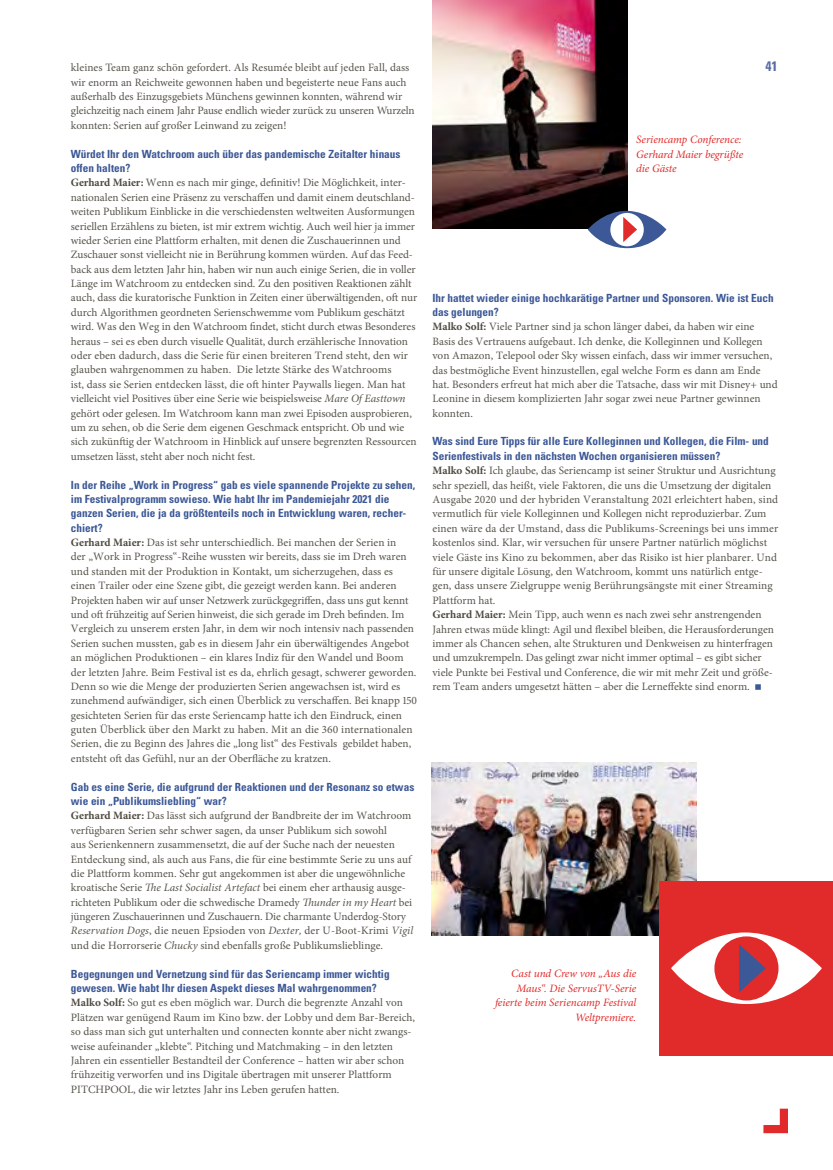
<style>
.page{position:relative;width:833px;height:1170px;background:#fff}
.page>*{position:absolute;margin:0;border:0;box-sizing:border-box;transform-origin:0 0}
.t1{font:700 condensed 13.75px "Univers LT Std";color:#596ba6}
.t2{font:11.25px/14.4px "Minion Pro";color:#57544b}
.t3{font:700 condensed 11.25px/14.4px "Univers LT Std";color:#3c5897}
.t4{font:italic 11.25px/14.4px "Minion Pro";letter-spacing:-.005em;color:#e12b2a}
.s1{font-weight:700;color:#4e4a40}
.s2{font-style:italic}
</style>
<div class="page">
<img style="left:432px;top:0;width:195px;height:229px">
<img style="left:431px;top:762px;width:265px;height:173px">
<svg style="left:755px;top:684px;width:6px;height:5px"></svg>
<div style="left:659px;top:881px;width:174px;height:174px;background:#e12b2a"></div>
<svg style="left:671px;top:932px;width:151px;height:71px;fill:#fff"></svg>
<div style="left:714px;top:936px;width:64px;height:64px;background:#e12b2a;border-radius:50%"></div>
<svg style="left:739px;top:944px;width:26px;height:48px"></svg>
<svg style="left:588px;top:211px;width:78px;height:37px"></svg>
<div style="left:610px;top:213px;width:34px;height:33px;background:#fff;border-radius:50%"></div>
<svg style="left:623px;top:217px;width:14px;height:25px"></svg>
<svg style="left:763px;top:1108px;width:25px;height:25px"></svg>
<p class="t2" style="left:71px;top:61px;width:345px">kleines Team ganz schön gefordert. Als Resumée bleibt auf jeden Fall, dass wir enorm an Reichweite gewonnen haben und begeisterte neue Fans auch außerhalb des Einzugsgebiets Münchens gewinnen konnten, während wir gleichzeitig nach einem Jahr Pause endlich wieder zurück zu unseren Wurzeln konnten: Serien auf großer Leinwand zu zeigen!</p>
<p class="t3" style="left:71px;top:146px;width:331px">Würdet Ihr den Watchroom auch über das pandemische Zeitalter hinaus offen halten?</p>
<p class="t2" style="left:71px;top:176px;width:348px"><span class="s1">Gerhard Maier:</span> Wenn es nach mir ginge, definitiv! Die Möglichkeit, inter&shy;nationalen Serien eine Präsenz zu verschaffen und damit einem deutschland&shy;weiten Publikum Einblicke in die verschiedensten weltweiten Ausformungen seriellen Erzählens zu bieten, ist mir extrem wichtig. Auch weil hier ja immer wieder Serien eine Plattform erhalten, mit denen die Zuschauerinnen und Zuschauer sonst vielleicht nie in Berührung kommen würden. Auf das Feed&shy;back aus dem letzten Jahr hin, haben wir nun auch einige Serien, die in voller Länge im Watchroom zu entdecken sind. Zu den positiven Reaktionen zählt auch, dass die kuratorische Funktion in Zeiten einer überwältigenden, oft nur durch Algorithmen geordneten Serienschwemme vom Publikum geschätzt wird. Was den Weg in den Watchroom findet, sticht durch etwas Besonderes heraus – sei es eben durch visuelle Qualität, durch erzählerische Innovation oder eben dadurch, dass die Serie für einen breiteren Trend steht, den wir glauben wahrgenommen zu haben. Die letzte Stärke des Watchrooms<br>ist, dass sie Serien entdecken lässt, die oft hinter Paywalls liegen. Man hat vielleicht viel Positives über eine Serie wie beispielsweise <span class="s2">Mare Of Easttown </span>gehört oder gelesen. Im Watchroom kann man zwei Episoden ausprobieren, um zu sehen, ob die Serie dem eigenen Geschmack entspricht. Ob und wie sich zukünftig der Watchroom in Hinblick auf unsere begrenzten Ressourcen umsetzen lässt, steht aber noch nicht fest.</p>
<p class="t3" style="left:71px;top:477px;width:346px">In der Reihe „Work in Progress“ gab es viele spannende Projekte zu sehen, im Festivalprogramm sowieso. Wie habt Ihr im Pandemiejahr 2021 die ganzen Serien, die ja da größtenteils noch in Entwicklung waren, recher&shy;chiert?</p>
<p class="t2" style="left:71px;top:535px;width:348px"><span class="s1">Gerhard Maier:</span> Das ist sehr unterschiedlich. Bei manchen der Serien in<br>der „Work in Progress“-Reihe wussten wir bereits, dass sie im Dreh waren und standen mit der Produktion in Kontakt, um sicherzugehen, dass es einen Trailer oder eine Szene gibt, die gezeigt werden kann. Bei anderen Projekten haben wir auf unser Netzwerk zurückgegriffen, dass uns gut kennt und oft frühzeitig auf Serien hinweist, die sich gerade im Dreh befinden. Im Vergleich zu unserem ersten Jahr, in dem wir noch intensiv nach passenden Serien suchen mussten, gab es in diesem Jahr ein überwältigendes Angebot an möglichen Produktionen – ein klares Indiz für den Wandel und Boom der letzten Jahre. Beim Festival ist es da, ehrlich gesagt, schwerer geworden.<br>Denn so wie die Menge der produzierten Serien angewachsen ist, wird es zunehmend aufwändiger, sich einen Überblick zu verschaffen. Bei knapp 150 gesichteten Serien für das erste Seriencamp hatte ich den Eindruck, einen guten Überblick über den Markt zu haben. Mit an die 360 internationalen Serien, die zu Beginn des Jahres die „long list“ des Festivals gebildet haben, entsteht oft das Gefühl, nur an der Oberfläche zu kratzen.</p>
<p class="t3" style="left:71px;top:779px;width:345px">Gab es eine Serie, die aufgrund der Reaktionen und der Resonanz so etwas wie ein „Publikumsliebling“ war?</p>
<p class="t2" style="left:71px;top:808px;width:344px"><span class="s1">Gerhard Maier:</span> Das lässt sich aufgrund der Bandbreite der im Watchroom verfügbaren Serien sehr schwer sagen, da unser Publikum sich sowohl<br>aus Serienkennern zusammensetzt, die auf der Suche nach der neuesten Entdeckung sind, als auch aus Fans, die für eine bestimmte Serie zu uns auf die Plattform kommen. Sehr gut angekommen ist aber die ungewöhnliche kroatische Serie <span class="s2">The Last Socialist Artefact</span> bei einem eher arthausig ausge&shy;richteten Publikum oder die schwedische Dramedy <span class="s2">Thunder in my Heart</span> bei jüngeren Zuschauerinnen und Zuschauern. Die charmante Underdog-Story <span class="s2">Reservation Dogs</span>, die neuen Epsioden von <span class="s2">Dexter,</span> der U-Boot-Krimi <span class="s2">Vigil </span>und die Horrorserie <span class="s2">Chucky</span> sind ebenfalls große Publikumslieblinge.</p>
<p class="t3" style="left:71px;top:966px;width:320px">Begegnungen und Vernetzung sind für das Seriencamp immer wichtig gewesen. Wie habt Ihr diesen Aspekt dieses Mal wahrgenommen?</p>
<p class="t2" style="left:71px;top:995px;width:346px"><span class="s1">Malko Solf:</span> So gut es eben möglich war. Durch die begrenzte Anzahl von Plätzen war genügend Raum im Kino bzw. der Lobby und dem Bar-Bereich, so dass man sich gut unterhalten und connecten konnte aber nicht zwangs&shy;weise aufeinander „klebte“. Pitching und Matchmaking – in den letzten Jahren ein essentieller Bestandteil der Conference – hatten wir aber schon frühzeitig verworfen und ins Digitale übertragen mit unserer Plattform PITCHPOOL, die wir letztes Jahr ins Leben gerufen hatten.</p>
<p class="t1" style="left:765px;top:58px;width:14px">41</p>
<p class="t4" style="left:636px;top:132px;width:108px">Seriencamp Conference:<br>Gerhard Maier begrüßte die Gäste</p>
<p class="t3" style="left:432px;top:290px;width:343px">Ihr hattet wieder einige hochkarätige Partner und Sponsoren. Wie ist Euch das gelungen?</p>
<p class="t2" style="left:432px;top:319px;width:347px"><span class="s1">Malko Solf:</span> Viele Partner sind ja schon länger dabei, da haben wir eine Basis des Vertrauens aufgebaut. Ich denke, die Kolleginnen und Kollegen von Amazon, Telepool oder Sky wissen einfach, dass wir immer versuchen, das bestmögliche Event hinzustellen, egal welche Form es dann am Ende hat. Besonders erfreut hat mich aber die Tatsache, dass wir mit Disney+ und Leonine in diesem komplizierten Jahr sogar zwei neue Partner gewinnen konnten.</p>
<p class="t3" style="left:432px;top:434px;width:338px">Was sind Eure Tipps für alle Eure Kolleginnen und Kollegen, die Film- und<br>Serienfestivals in den nächsten Wochen organisieren müssen?</p>
<p class="t2" style="left:432px;top:463px;width:347px"><span class="s1">Malko Solf:</span> Ich glaube, das Seriencamp ist seiner Struktur und Ausrichtung sehr speziell, das heißt, viele Faktoren, die uns die Umsetzung der digitalen Ausgabe 2020 und der hybriden Veranstaltung 2021 erleichtert haben, sind vermutlich für viele Kolleginnen und Kollegen nicht reproduzierbar. Zum einen wäre da der Umstand, dass die Publikums-Screenings bei uns immer kostenlos sind. Klar, wir versuchen für unsere Partner natürlich möglichst viele Gäste ins Kino zu bekommen, aber das Risiko ist hier planbarer. Und für unsere digitale Lösung, den Watchroom, kommt uns natürlich entge&shy;gen, dass unsere Zielgruppe wenig Berührungsängste mit einer Streaming Plattform hat.<br><span class="s1">Gerhard Maier:</span> Mein Tipp, auch wenn es nach zwei sehr anstrengenden Jahren etwas müde klingt: Agil und flexibel bleiben, die Herausforderungen immer als Chancen sehen, alte Strukturen und Denkweisen zu hinterfragen und umzukrempeln. Das gelingt zwar nicht immer optimal – es gibt sicher viele Punkte bei Festival und Conference, die wir mit mehr Zeit und größe&shy;rem Team anders umgesetzt hätten – aber die Lerneffekte sind enorm.</p>
<p class="t4" style="left:495px;top:966px;width:143px;text-align:right">Cast und Crew von „Aus die<br>Maus“. Die ServusTV-Serie feierte beim Seriencamp Festival<br>Weltpremiere.</p>
</div>
